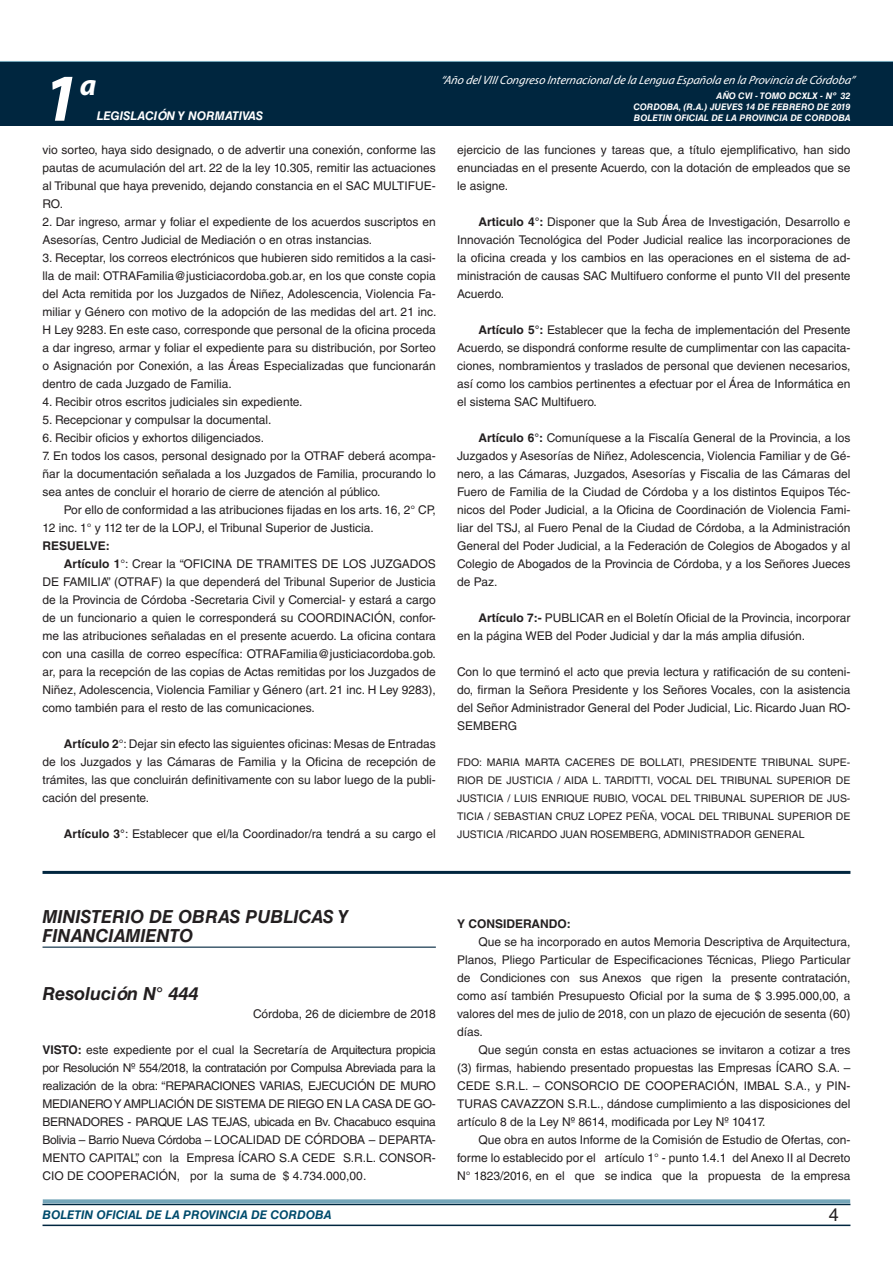
<style>
.page{position:relative;width:893px;height:1263px;background:#fff}
.page>*{position:absolute;margin:0;border:0;box-sizing:border-box;transform-origin:0 0}
.t1{font:italic 700 67.5px "Myriad Pro";color:#fff}
.t2{font:italic 700 30px "Myriad Pro";color:#fff}
.NOMBRE_DE_MINISTERIO{font:italic 700 18px/19.5px "Helvetica LT Std";color:#231f20}
.DOC__N{font:italic 700 18px "Helvetica LT Std";color:#231f20}
.t3{font:18px "Helvetica LT Std";color:#231f20}
.TEXTO_BASE{font:12px/18px "Helvetica LT Std";color:#231f20;text-align:justify}
.t4{font:italic 12px "Myriad Pro";color:#fff}
.t5{font:italic 700 12px "Helvetica LT Std";color:#004b6c}
.TEXTO_BASE-2{font:700 12px "Helvetica LT Std";color:#231f20}
.t6{font:italic 700 12px "Helvetica LT Std";color:#fff}
.TEXTO_BASE-3{font:10.5px/18px "Helvetica LT Std";color:#231f20;text-align:justify}
.t7{font:italic 700 9px/10.8px "Helvetica LT Std";color:#fff;text-align:justify}
.s1{font-weight:700}
</style>
<div class="page">
<div style="left:0;top:61px;width:893px;height:6px;background:#73a5b8"></div>
<div style="left:0;top:62px;width:893px;height:64px;background:#00263f"></div>
<hr style="left:43px;top:1224px;width:807px;height:2px;background:#00263f">
<div style="left:42px;top:1198px;width:809px;height:8px;background:#fff;opacity:.75"></div>
<hr style="left:43px;top:871px;width:807px;height:3px;background:#00263f">
<hr style="left:43px;top:946px;width:393px;height:2px;background:#00263f">
<h1 class="t1" style="left:43px;top:54px;width:38px">1</h1>
<h2 class="t2" style="left:80px;top:66px;width:18px">a</h2>
<p class="t6" style="left:97px;top:109px;width:168px">LEGISLACIÓN Y NORMATIVAS</p>
<p class="t4" style="left:441px;top:72px;width:416px">“Año delVIIICongreso Internacionalde la Lengua Esp añola en la Provincia de Córdoba”</p>
<p class="t7" style="left:633px;top:91px;width:219px;text-indent:83px">AÑO CVI - TOMO DCXLX - Nº 32<br>CORDOBA, (R.A.) JUEVES 14 DE FEBRERO DE 2019<br>BOLETIN OFICIAL DE LA PROVINCIA DE CORDOBA</p>
<p class="TEXTO_BASE" style="left:43px;top:141px;width:395px">vio sorteo, haya sido designado, o de advertir una conexión, conforme las pautas de acumulación del art. 22 de la ley 10.305, remitir las actuaciones al Tribunal que haya prevenido, dejando constancia en el SAC MULTIFUE-RO.</p>
<p class="TEXTO_BASE" style="left:43px;top:213px;width:395px">2. Dar ingreso, armar y foliar el expediente de los acuerdos suscriptos en<br>Asesorías, Centro Judicial de Mediación o en otras instancias.</p>
<p class="TEXTO_BASE" style="left:43px;top:249px;width:396px">3. Receptar, los correos electrónicos que hubieren sido remitidos a la casi&shy;lla de mail: OTRAFamilia@justiciacordoba.gob.ar, en los que conste copia del Acta remitida por los Juzgados de Niñez, Adolescencia, Violencia Fa&shy;miliar y Género con motivo de la adopción de las medidas del art. 21 inc.<br>H Ley 9283. En este caso, corresponde que personal de la oficina proceda a dar ingreso, armar y foliar el expediente para su distribución, por Sorteo o Asignación por Conexión, a las Áreas Especializadas que funcionarán dentro de cada Juzgado de Familia.</p>
<p class="TEXTO_BASE" style="left:43px;top:393px;width:262px">4. Recibir otros escritos judiciales sin expediente.</p>
<p class="TEXTO_BASE" style="left:43px;top:411px;width:231px">5. Recepcionar y compulsar la documental.</p>
<p class="TEXTO_BASE" style="left:43px;top:429px;width:223px">6. Recibir oficios y exhortos diligenciados.</p>
<p class="TEXTO_BASE" style="left:43px;top:447px;width:395px">7. En todos los casos, personal designado por la OTRAF deberá acompa&shy;ñar la documentación señalada a los Juzgados de Familia, procurando lo sea antes de concluir el horario de cierre de atención al público.</p>
<p class="TEXTO_BASE" style="left:43px;top:501px;width:395px;text-indent:21px">Por ello de conformidad a las atribuciones fijadas en los arts. 16, 2° CP,<br>12 inc. 1° y 112 ter de la LOPJ, el Tribunal Superior de Justicia.</p>
<p class="TEXTO_BASE-2" style="left:43px;top:538px;width:69px">RESUELVE:</p>
<p class="TEXTO_BASE" style="left:43px;top:555px;width:395px;text-indent:21px"><span class="s1">Artículo 1</span>°: Crear la “OFICINA DE TRAMITES DE LOS JUZGADOS DE FAMILIA” (OTRAF) la que dependerá del Tribunal Superior de Justicia de la Provincia de Córdoba -Secretaria Civil y Comercial- y estará a cargo de un funcionario a quien le corresponderá su COORDINACIÓN, confor&shy;me las atribuciones señaladas en el presente acuerdo. La oficina contara con una casilla de correo específica: OTRAFamilia@justiciacordoba.gob. ar, para la recepción de las copias de Actas remitidas por los Juzgados de Niñez, Adolescencia, Violencia Familiar y Género (art. 21 inc. H Ley 9283), como también para el resto de las comunicaciones.</p>
<p class="TEXTO_BASE" style="left:43px;top:735px;width:395px;text-indent:21px"><span class="s1">Artículo 2</span>°: Dejar sin efecto las siguientes oficinas: Mesas de Entradas de los Juzgados y las Cámaras de Familia y la Oficina de recepción de trámites, las que concluirán definitivamente con su labor luego de la publi&shy;cación del presente.</p>
<p class="TEXTO_BASE" style="left:64px;top:825px;width:374px"><span class="s1">Artículo 3°</span>: Establecer que el/la Coordinador/ra tendrá a su cargo el</p>
<p class="TEXTO_BASE" style="left:457px;top:141px;width:395px">ejercicio de las funciones y tareas que, a título ejemplificativo, han sido enunciadas en el presente Acuerdo, con la dotación de empleados que se le asigne.</p>
<p class="TEXTO_BASE" style="left:457px;top:213px;width:395px;text-indent:21px"><span class="s1">Articulo 4°:</span> Disponer que la Sub Área de Investigación, Desarrollo e Innovación Tecnológica del Poder Judicial realice las incorporaciones de la oficina creada y los cambios en las operaciones en el sistema de ad&shy;ministración de causas SAC Multifuero conforme el punto VII del presente Acuerdo.</p>
<p class="TEXTO_BASE" style="left:457px;top:321px;width:395px;text-indent:21px"><span class="s1">Artículo 5°:</span> Establecer que la fecha de implementación del Presente Acuerdo, se dispondrá conforme resulte de cumplimentar con las capacita&shy;ciones, nombramientos y traslados de personal que devienen necesarios, así como los cambios pertinentes a efectuar por el Área de Informática en el sistema SAC Multifuero.</p>
<p class="TEXTO_BASE" style="left:457px;top:429px;width:395px;text-indent:21px"><span class="s1">Artículo 6°:</span> Comuníquese a la Fiscalía General de la Provincia, a los Juzgados y Asesorías de Niñez, Adolescencia, Violencia Familiar y de Gé&shy;nero, a las Cámaras, Juzgados, Asesorías y Fiscalia de las Cámaras del Fuero de Familia de la Ciudad de Córdoba y a los distintos Equipos Téc&shy;nicos del Poder Judicial, a la Oficina de Coordinación de Violencia Fami&shy;liar del TSJ, al Fuero Penal de la Ciudad de Córdoba, a la Administración General del Poder Judicial, a la Federación de Colegios de Abogados y al Colegio de Abogados de la Provincia de Córdoba, y a los Señores Jueces de Paz.</p>
<p class="TEXTO_BASE" style="left:457px;top:609px;width:395px;text-indent:21px"><span class="s1">Artículo 7:-</span> PUBLICAR en el Boletín Oficial de la Provincia, incorporar en la página WEB del Poder Judicial y dar la más amplia difusión.</p>
<p class="TEXTO_BASE" style="left:457px;top:663px;width:395px">Con lo que terminó el acto que previa lectura y ratificación de su conteni&shy;do, firman la Señora Presidente y los Señores Vocales, con la asistencia del Señor Administrador General del Poder Judicial, Lic. Ricardo Juan RO-SEMBERG</p>
<p class="TEXTO_BASE-3" style="left:457px;top:753px;width:395px">FDO: MARIA MARTA CACERES DE BOLLATI, PRESIDENTE TRIBUNAL SUPE-RIOR DE JUSTICIA / AIDA L. TARDITTI, VOCAL DEL TRIBUNAL SUPERIOR DE JUSTICIA / LUIS ENRIQUE RUBIO, VOCAL DEL TRIBUNAL SUPERIOR DE JUS-TICIA / SEBASTIAN CRUZ LOPEZ PEÑA, VOCAL DEL TRIBUNAL SUPERIOR DE JUSTICIA /RICARDO JUAN ROSEMBERG, ADMINISTRADOR GENERAL</p>
<p class="NOMBRE_DE_MINISTERIO" style="left:43px;top:906px;width:307px">MINISTERIO DE OBRAS PUBLICAS Y<br>FINANCIAMIENTO</p>
<p class="DOC__N" style="left:43px;top:982px;width:157px">Resolución N° 444</p>
<p class="TEXTO_BASE" style="left:253px;top:1005px;width:184px">Córdoba, 26 de diciembre de 2018</p>
<p class="TEXTO_BASE" style="left:43px;top:1041px;width:395px"><span class="s1">VISTO:</span> este expediente por el cual la Secretaría de Arquitectura propicia por Resolución Nº 554/2018, la contratación por Compulsa Abreviada para la realización de la obra: “REPARACIONES VARIAS, EJECUCIÓN DE MURO MEDIANERO Y AMPLIACIÓN DE SISTEMA DE RIEGO EN LA CASA DE GO-BERNADORES - PARQUE LAS TEJAS, ubicada en Bv. Chacabuco esquina Bolivia – Barrio Nueva Córdoba – LOCALIDAD DE CÓRDOBA – DEPARTA-MENTO CAPITAL”, con la Empresa ÍCARO S.A CEDE S.R.L. CONSOR-CIO DE COOPERACIÓN, por la suma de $ 4.734.000,00.</p>
<p class="TEXTO_BASE-2" style="left:457px;top:916px;width:115px">Y CONSIDERANDO:</p>
<p class="TEXTO_BASE" style="left:457px;top:933px;width:395px;text-indent:21px">Que se ha incorporado en autos Memoria Descriptiva de Arquitectura, Planos, Pliego Particular de Especificaciones Técnicas, Pliego Particular de Condiciones con sus Anexos que rigen la presente contratación, como así también Presupuesto Oficial por la suma de $ 3.995.000,00, a valores del mes de julio de 2018, con un plazo de ejecución de sesenta (60) días.</p>
<p class="TEXTO_BASE" style="left:457px;top:1041px;width:395px;text-indent:21px">Que según consta en estas actuaciones se invitaron a cotizar a tres (3) firmas, habiendo presentado propuestas las Empresas ÍCARO S.A. – CEDE S.R.L. – CONSORCIO DE COOPERACIÓN, IMBAL S.A., y PIN-TURAS CAVAZZON S.R.L., dándose cumplimiento a las disposiciones del artículo 8 de la Ley Nº 8614, modificada por Ley Nº 10417.</p>
<p class="TEXTO_BASE" style="left:457px;top:1131px;width:395px;text-indent:21px">Que obra en autos Informe de la Comisión de Estudio de Ofertas, con&shy;forme lo establecido por el artículo 1° - punto 1.4.1 del Anexo II al Decreto N° 1823/2016, en el que se indica que la propuesta de la empresa</p>
<p class="t5" style="left:43px;top:1208px;width:290px">BOLETIN OFICIAL DE LA PROVINCIA DE CORDOBA</p>
<h3 class="t3" style="left:829px;top:1204px;width:12px">4</h3>
</div>
